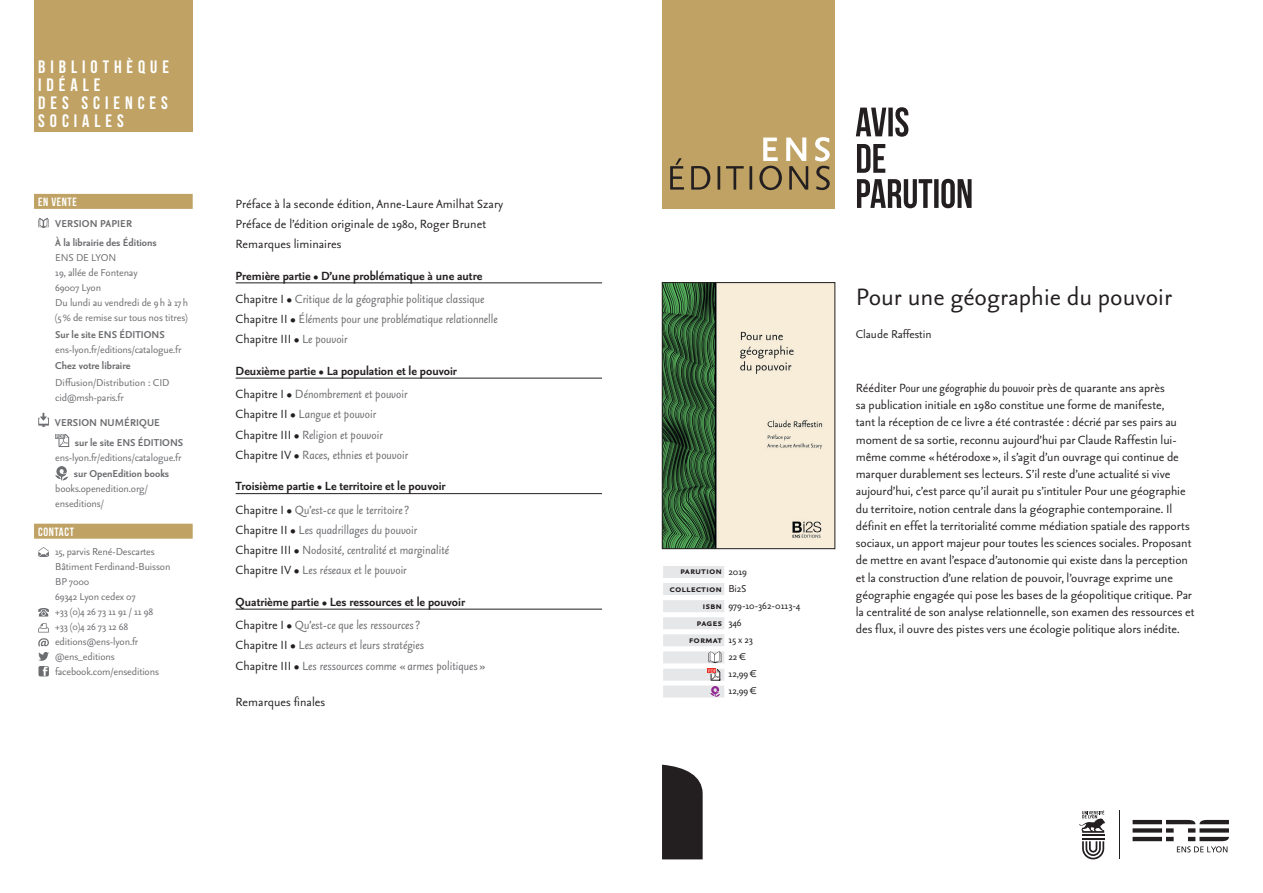
<style>
.page{position:relative;width:1263px;height:893px;background:#fff}
.page>*{position:absolute;margin:0;border:0;box-sizing:border-box;transform-origin:0 0}
.Titre_Livre{font:28.5px "Seria Sans Pro";color:#231f20}
.t1{font:18px/18px "Bebas Neue";letter-spacing:.275em;color:#fff}
.Descriptif{font:14.25px/17.2px "Seria Sans Pro";letter-spacing:-.005em;color:#231f20}
.Sommaire_titre_ar{font:italic 14.25px "Seria Sans Pro";color:#6c6d70}
.Sommaire_titre_pa{font:700 14.25px "Seria Sans Pro";color:#231f20}
.Sommaire_titre_ar-2{font:14.25px "Seria Sans Pro";color:#231f20}
.Auteur{font:13.5px "Seria Sans Pro";color:#231f20}
.t2{font:12px/15px "Seria Sans Pro";letter-spacing:-.01em;color:#6c6d70}
.t3{font:700 12px/19.5px "Seria Sans Pro";color:#6c6d70}
.Cellule_tableau{font:12px "Seria Sans Pro";letter-spacing:-.01em;color:#231f20}
.t4{font:12px "Bebas Neue";letter-spacing:.05em;color:#fff}
.Titre_tableau{font:700 11.55px "Seria Sans Pro";color:#231f20}
.s1{font-style:normal;color:#231f20}
.s2{font-weight:700;font-style:normal;font-size:15px;color:#231f20}
.s3{font-weight:700;font-size:15px}
.s4{font-style:italic;color:#6c6d70}
.s5{font-style:italic}
</style>
<div class="page">
<svg style="left:662px;top:765px;width:41px;height:94px"></svg>
<svg style="left:1082px;top:841px;width:22px;height:18px"></svg>
<hr style="left:1082px;top:838px;width:22px;height:2px;background:#231f20">
<hr style="left:1082px;top:834px;width:22px;height:2px;background:#231f20">
<svg style="left:1079px;top:810px;width:26px;height:23px"></svg>
<hr style="left:1119px;top:810px;width:1px;height:49px;background:#231f20">
<svg style="left:1132px;top:820px;width:97px;height:32px"></svg>
<div style="left:34px;top:0;width:159px;height:131px;background:#bfa264"></div>
<svg style="left:857px;top:179px;width:114px;height:29px"></svg>
<svg style="left:857px;top:144px;width:28px;height:29px"></svg>
<svg style="left:856px;top:107px;width:52px;height:30px"></svg>
<div style="left:34px;top:194px;width:159px;height:15px;background:#bfa264"></div>
<div style="left:34px;top:524px;width:159px;height:15px;background:#bfa264"></div>
<div style="left:55px;top:434px;width:10px;height:5px;background:#929496"></div>
<svg style="left:56px;top:434px;width:13px;height:13px"></svg>
<svg style="left:55px;top:466px;width:13px;height:14px"></svg>
<svg style="left:38px;top:218px;width:11px;height:10px"></svg>
<svg style="left:38px;top:413px;width:11px;height:14px"></svg>
<svg style="left:38px;top:547px;width:11px;height:10px"></svg>
<svg style="left:38px;top:608px;width:11px;height:9px"></svg>
<svg style="left:38px;top:623px;width:11px;height:9px"></svg>
<svg style="left:38px;top:638px;width:11px;height:39px"></svg>
<div style="left:662px;top:0;width:173px;height:208px;background:#bfa264"></div>
<svg style="left:670px;top:137px;width:160px;height:53px"></svg>
<img style="left:664px;top:284px;width:169px;height:263px">
<div style="left:662px;top:282px;width:173px;height:267px;border:1px solid #231f20"></div>
<div style="left:663px;top:566px;width:61px;height:12px;background:#e6e7e9"></div>
<div style="left:663px;top:583px;width:61px;height:12px;background:#e6e7e9"></div>
<div style="left:663px;top:600px;width:61px;height:12px;background:#e6e7e9"></div>
<div style="left:663px;top:617px;width:61px;height:12px;background:#e6e7e9"></div>
<div style="left:663px;top:634px;width:61px;height:12px;background:#e6e7e9"></div>
<div style="left:663px;top:651px;width:61px;height:12px;background:#e6e7e9"></div>
<div style="left:663px;top:669px;width:61px;height:12px;background:#e6e7e9"></div>
<svg style="left:708px;top:669px;width:12px;height:11px"></svg>
<div style="left:663px;top:686px;width:61px;height:12px;background:#e6e7e9"></div>
<svg style="left:710px;top:686px;width:10px;height:11px"></svg>
<svg style="left:708px;top:651px;width:13px;height:12px"></svg>
<hr style="left:236px;top:283px;width:366px;height:1px;background:#231f20">
<hr style="left:236px;top:378px;width:366px;height:1px;background:#231f20">
<hr style="left:236px;top:493px;width:366px;height:1px;background:#231f20">
<hr style="left:236px;top:609px;width:366px;height:1px;background:#231f20">
<p class="t1" style="left:38px;top:57px;width:132px">BIBLIOTHÈQUE<br>IDÉALE<br>DES SCIENCES<br>SOCIALES</p>
<p class="t4" style="left:38px;top:195px;width:40px">EN VENTE</p>
<p class="t3" style="left:55px;top:213px;width:103px">VERSION PAPIER<br>À la librairie des Éditions</p>
<p class="t2" style="left:55px;top:250px;width:134px">ENS DE LYON<br>19, allée de Fontenay<br>69007 Lyon<br>Du lundi au vendredi de 9h à 17h (5% de remise sur tous nos titres)</p>
<p class="t3" style="left:55px;top:324px;width:111px">Sur le site ENS ÉDITIONS</p>
<p class="t2" style="left:55px;top:341px;width:128px">ens-lyon.fr/editions/catalogue.fr</p>
<p class="t3" style="left:55px;top:355px;width:77px">Chez votre libraire</p>
<p class="t2" style="left:55px;top:374px;width:116px">Diffusion/Distribution : CID cid@msh-paris.fr</p>
<p class="t3" style="left:75px;top:412px;width:110px;text-indent:-20px">VERSION NUMÉRIQUE<br>sur le site ENS ÉDITIONS</p>
<p class="t2" style="left:55px;top:449px;width:128px">ens-lyon.fr/editions/catalogue.fr</p>
<p class="t3" style="left:74px;top:463px;width:97px">sur OpenEdition books</p>
<p class="t2" style="left:55px;top:481px;width:94px">books.openedition.org/ enseditions/</p>
<p class="t4" style="left:38px;top:525px;width:37px">CONTACT</p>
<p class="t2" style="left:55px;top:543px;width:117px">15, parvis René-Descartes<br>Bâtiment Ferdinand-Buisson<br>BP 7000<br>69342 Lyon cedex 07<br>+33 (0)4 26 73 11 91 / 11 98<br>+33 (0)4 26 73 12 68 editions@ens-lyon.fr @ens_editions facebook.com/enseditions</p>
<p class="Sommaire_titre_ar-2" style="left:236px;top:194px;width:269px">Préface à la seconde édition, Anne-Laure Amilhat Szary</p>
<p class="Sommaire_titre_ar-2" style="left:236px;top:215px;width:252px">Préface de l’édition originale de 1980, Roger Brunet</p>
<p class="Sommaire_titre_ar-2" style="left:236px;top:235px;width:107px">Remarques liminaires</p>
<p class="Sommaire_titre_pa" style="left:236px;top:266px;width:248px">Première partie • D’une problématique à une autre</p>
<p class="Sommaire_titre_ar" style="left:236px;top:290px;width:250px"><span class="s1">Chapitre I</span> <span class="s2">•</span> Critique de la géographie politique classique</p>
<p class="Sommaire_titre_ar" style="left:236px;top:310px;width:264px"><span class="s1">Chapitre II</span> <span class="s2">•</span> Éléments pour une problématique relationnelle</p>
<p class="Sommaire_titre_ar-2" style="left:236px;top:330px;width:114px">Chapitre III <span class="s3">•</span> <span class="s4">Le pouvoir</span></p>
<p class="Sommaire_titre_pa" style="left:236px;top:362px;width:223px">Deuxième partie • La population et le pouvoir</p>
<p class="Sommaire_titre_ar" style="left:236px;top:385px;width:173px"><span class="s1">Chapitre I</span> <span class="s2">•</span> Dénombrement et pouvoir</p>
<p class="Sommaire_titre_ar" style="left:236px;top:405px;width:142px"><span class="s1">Chapitre II</span> <span class="s2">•</span> Langue et pouvoir</p>
<p class="Sommaire_titre_ar" style="left:236px;top:425px;width:149px"><span class="s1">Chapitre III</span> <span class="s2">•</span> Religion et pouvoir</p>
<p class="Sommaire_titre_ar" style="left:236px;top:446px;width:174px"><span class="s1">Chapitre IV</span> <span class="s2">•</span> Races, ethnies et pouvoir</p>
<p class="Sommaire_titre_pa" style="left:236px;top:477px;width:212px">Troisième partie • Le territoire et le pouvoir</p>
<p class="Sommaire_titre_ar" style="left:236px;top:500px;width:175px"><span class="s1">Chapitre I</span> <span class="s2">•</span> Qu’est-ce que le territoire?</p>
<p class="Sommaire_titre_ar" style="left:236px;top:521px;width:183px"><span class="s1">Chapitre II</span> <span class="s2">•</span> Les quadrillages du pouvoir</p>
<p class="Sommaire_titre_ar" style="left:236px;top:541px;width:215px"><span class="s1">Chapitre III</span> <span class="s2">•</span> Nodosité, centralité et marginalité</p>
<p class="Sommaire_titre_ar" style="left:236px;top:561px;width:173px"><span class="s1">Chapitre IV</span> <span class="s2">•</span> Les réseaux et le pouvoir</p>
<p class="Sommaire_titre_pa" style="left:236px;top:593px;width:231px">Quatrième partie • Les ressources et le pouvoir</p>
<p class="Sommaire_titre_ar" style="left:236px;top:616px;width:186px"><span class="s1">Chapitre I</span> <span class="s2">•</span> Qu’est-ce que les ressources?</p>
<p class="Sommaire_titre_ar" style="left:236px;top:636px;width:190px"><span class="s1">Chapitre II</span> <span class="s2">•</span> Les acteurs et leurs stratégies</p>
<p class="Sommaire_titre_ar" style="left:236px;top:656px;width:252px"><span class="s1">Chapitre III</span> <span class="s2">•</span> Les ressources comme « armes politiques»</p>
<p class="Sommaire_titre_ar-2" style="left:236px;top:693px;width:91px">Remarques finales</p>
<p class="Titre_tableau" style="left:680px;top:564px;width:44px">parution</p>
<p class="Cellule_tableau" style="left:728px;top:563px;width:20px">2019</p>
<p class="Titre_tableau" style="left:670px;top:581px;width:54px">collection</p>
<p class="Cellule_tableau" style="left:728px;top:581px;width:19px">Bi2S</p>
<p class="Titre_tableau" style="left:702px;top:598px;width:21px">isbn</p>
<p class="Cellule_tableau" style="left:728px;top:598px;width:73px">979-10-362-0113-4</p>
<p class="Titre_tableau" style="left:696px;top:615px;width:27px">pages</p>
<p class="Cellule_tableau" style="left:728px;top:615px;width:15px">346</p>
<p class="Titre_tableau" style="left:689px;top:632px;width:35px">format</p>
<p class="Cellule_tableau" style="left:728px;top:632px;width:26px">15 x 23</p>
<p class="Cellule_tableau" style="left:728px;top:649px;width:19px">22 €</p>
<p class="Cellule_tableau" style="left:728px;top:666px;width:30px">12,99 €</p>
<p class="Cellule_tableau" style="left:728px;top:683px;width:30px">12,99 €</p>
<p class="Titre_Livre" style="left:856px;top:278px;width:318px">Pour une géographie du pouvoir</p>
<p class="Auteur" style="left:856px;top:325px;width:77px">Claude Raffestin</p>
<p class="Descriptif" style="left:856px;top:378px;width:340px">Rééditer <span class="s5">Pour une géographie du pouvoir</span> près de quarante ans après<br>sa publication initiale en 1980 constitue une forme de manifeste,<br>tant la réception de ce livre a été contrastée : décrié par ses pairs au moment de sa sortie, reconnu aujourd’hui par Claude Raffestin lui&shy;même comme «hétérodoxe », il s’agit d’un ouvrage qui continue de marquer durablement ses lecteurs. S’il reste d’une actualité si vive aujourd’hui, c’est parce qu’il aurait pu s’intituler Pour une géographie du territoire, notion centrale dans la géographie contemporaine. Il définit en effet la territorialité comme médiation spatiale des rapports sociaux, un apport majeur pour toutes les sciences sociales. Proposant de mettre en avant l’espace d’autonomie qui existe dans la perception et la construction d’une relation de pouvoir, l’ouvrage exprime une géographie engagée qui pose les bases de la géopolitique critique. Par la centralité de son analyse relationnelle, son examen des ressources et des flux, il ouvre des pistes vers une écologie politique alors inédite.</p>
</div>
